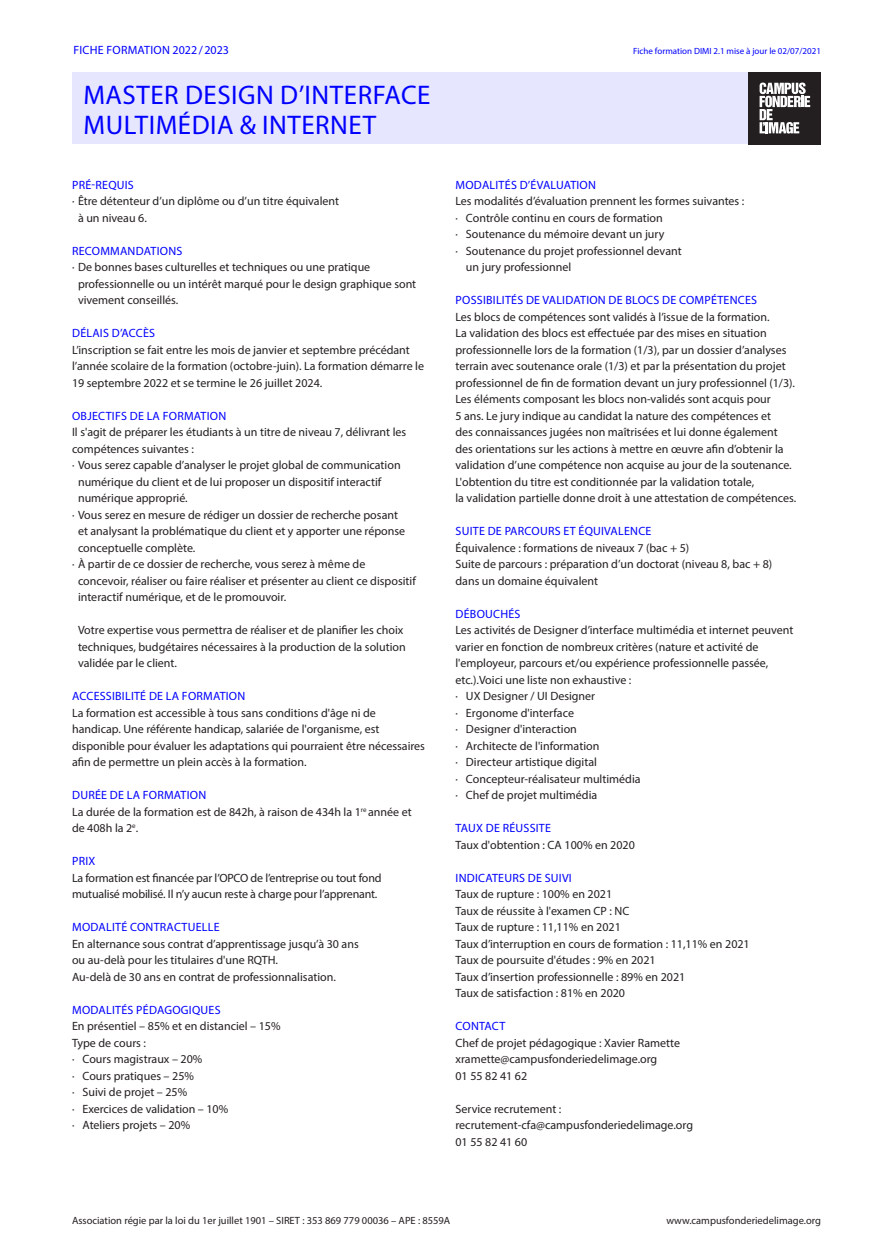
<style>
.page{position:relative;width:893px;height:1260px;background:#fff}
.page>*{position:absolute;margin:0;border:0;box-sizing:border-box;transform-origin:0 0}
.t1{font:27px "Myriad Pro";letter-spacing:.02em;color:#00f}
.t2{font:12px/16.5px "Myriad Pro";color:#231f20}
.t3{font:12px "Myriad Pro";letter-spacing:.02em;color:#00f}
.t4{font:10.5px "Myriad Pro";color:#231f20}
._03-italic{font:9px "Myriad Pro";color:#00f}
</style>
<div class="page">
<div style="left:72px;top:72px;width:749px;height:72px;background:#e6e6ff"></div>
<div style="left:749px;top:72px;width:72px;height:72px;background:#231f20"></div>
<svg style="left:760px;top:83px;width:50px;height:51px"></svg>
<p class="t3" style="left:73px;top:43px;width:157px">FICHE FORMATION 2022/2023</p>
<p class="t1" style="left:84px;top:78px;width:348px">MASTER DESIGN D’INTERFACE</p>
<p class="t1" style="left:84px;top:108px;width:294px">MULTIMÉDIA &amp; INTERNET</p>
<p class="t3" style="left:72px;top:177px;width:63px">PRÉ-REQUIS</p>
<p class="t2" style="left:78px;top:193px;width:263px;text-indent:-6px">· Être détenteur d’un diplôme ou d’un titre équivalent à un niveau 6.</p>
<p class="t3" style="left:72px;top:243px;width:112px">RECOMMANDATIONS</p>
<p class="t2" style="left:78px;top:259px;width:340px;text-indent:-6px">· De bonnes bases culturelles et techniques ou une pratique professionnelle ou un intérêt marqué pour le design graphique sont vivement conseillés.</p>
<p class="t3" style="left:72px;top:326px;width:85px">DÉLAIS D’ACCÈS</p>
<p class="t2" style="left:72px;top:341px;width:354px">L’inscription se fait entre les mois de janvier et septembre précédant l’année scolaire de la formation (octobre-juin). La formation démarre le<br>19 septembre 2022 et se termine le 26 juillet 2024.</p>
<p class="t3" style="left:72px;top:408px;width:156px">OBJECTIFS DE LA FORMATION</p>
<p class="t2" style="left:72px;top:424px;width:336px">Il s'agit de préparer les étudiants à un titre de niveau 7, délivrant les compétences suivantes :</p>
<p class="t2" style="left:78px;top:457px;width:324px;text-indent:-6px">· Vous serez capable d’analyser le projet global de communication numérique du client et de lui proposer un dispositif interactif numérique approprié.</p>
<p class="t2" style="left:78px;top:506px;width:329px;text-indent:-6px">· Vous serez en mesure de rédiger un dossier de recherche posant et analysant la problématique du client et y apporter une réponse conceptuelle complète.</p>
<p class="t2" style="left:78px;top:556px;width:339px;text-indent:-6px">· À partir de ce dossier de recherche, vous serez à même de concevoir, réaliser ou faire réaliser et présenter au client ce dispositif interactif numérique, et de le promouvoir.</p>
<p class="t2" style="left:78px;top:622px;width:329px">Votre expertise vous permettra de réaliser et de planifier les choix techniques, budgétaires nécessaires à la production de la solution validée par le client.</p>
<p class="t3" style="left:72px;top:689px;width:175px">ACCESSIBILITÉ DE LA FORMATION</p>
<p class="t2" style="left:72px;top:704px;width:355px">La formation est accessible à tous sans conditions d'âge ni de handicap. Une référente handicap, salariée de l'organisme, est disponible pour évaluer les adaptations qui pourraient être nécessaires afin de permettre un plein accès à la formation.</p>
<p class="t3" style="left:72px;top:788px;width:136px">DURÉE DE LA FORMATION</p>
<p class="t2" style="left:72px;top:803px;width:341px">La durée de la formation est de 842h, à raison de 434h la 1<sup>re</sup> année et de 408h la 2<sup>e</sup>.</p>
<p class="t3" style="left:72px;top:854px;width:25px">PRIX</p>
<p class="t2" style="left:72px;top:869px;width:311px">La formation est financée par l’OPCO de l’entreprise ou tout fond mutualisé mobilisé. Il n’y aucun reste à charge pour l’apprenant.</p>
<p class="t3" style="left:72px;top:920px;width:149px">MODALITÉ CONTRACTUELLE</p>
<p class="t2" style="left:72px;top:935px;width:288px">En alternance sous contrat d’apprentissage jusqu’à 30 ans ou au-delà pour les titulaires d'une RQTH.</p>
<p class="t2" style="left:72px;top:968px;width:265px">Au-delà de 30 ans en contrat de professionnalisation.</p>
<p class="t3" style="left:72px;top:1002px;width:150px">MODALITÉS PÉDAGOGIQUES</p>
<p class="t2" style="left:72px;top:1018px;width:210px">En présentiel – 85% et en distanciel – 15%</p>
<p class="t2" style="left:72px;top:1034px;width:76px">Type de cours :</p>
<p class="t2" style="left:72px;top:1051px;width:132px">· Cours magistraux – 20%</p>
<p class="t2" style="left:72px;top:1067px;width:123px">· Cours pratiques – 25%</p>
<p class="t2" style="left:72px;top:1084px;width:117px">· Suivi de projet – 25%</p>
<p class="t2" style="left:72px;top:1100px;width:158px">· Exercices de validation – 10%</p>
<p class="t2" style="left:72px;top:1117px;width:120px">· Ateliers projets – 20%</p>
<p class="_03-italic" style="left:633px;top:45px;width:189px">Fiche formation DIMI 2.1 mise à jour le 02/07/2021</p>
<p class="t3" style="left:456px;top:177px;width:142px">MODALITÉS D’ÉVALUATION</p>
<p class="t2" style="left:455px;top:193px;width:290px">Les modalités d’évaluation prennent les formes suivantes :</p>
<p class="t2" style="left:455px;top:209px;width:209px">· Contrôle continu en cours de formation</p>
<p class="t2" style="left:455px;top:226px;width:210px">· Soutenance du mémoire devant un jury</p>
<p class="t2" style="left:466px;top:242px;width:217px;text-indent:-10px">· Soutenance du projet professionnel devant un jury professionnel</p>
<p class="t3" style="left:456px;top:293px;width:303px">POSSIBILITÉS DE VALIDATION DE BLOCS DE COMPÉTENCES</p>
<p class="t2" style="left:455px;top:308px;width:341px">Les blocs de compétences sont validés à l’issue de la formation.<br>La validation des blocs est effectuée par des mises en situation professionnelle lors de la formation (1/3), par un dossier d’analyses terrain avec soutenance orale (1/3) et par la présentation du projet professionnel de fin de formation devant un jury professionnel (1/3).<br>Les éléments composant les blocs non-validés sont acquis pour<br>5 ans. Le jury indique au candidat la nature des compétences et<br>des connaissances jugées non maîtrisées et lui donne également des orientations sur les actions à mettre en œuvre afin d’obtenir la validation d’une compétence non acquise au jour de la soutenance.</p>
<p class="t2" style="left:455px;top:473px;width:300px">L'obtention du titre est conditionnée par la validation totale,</p>
<p class="t2" style="left:455px;top:490px;width:342px">la validation partielle donne droit à une attestation de compétences.</p>
<p class="t3" style="left:456px;top:524px;width:197px">SUITE DE PARCOURS ET ÉQUIVALENCE</p>
<p class="t2" style="left:455px;top:539px;width:235px">Équivalence : formations de niveaux 7 (bac + 5)</p>
<p class="t2" style="left:455px;top:556px;width:318px">Suite de parcours : préparation d’un doctorat (niveau 8, bac + 8)</p>
<p class="t2" style="left:455px;top:572px;width:144px">dans un domaine équivalent</p>
<p class="t3" style="left:456px;top:606px;width:66px">DÉBOUCHÉS</p>
<p class="t2" style="left:455px;top:622px;width:339px">Les activités de Designer d’interface multimédia et internet peuvent varier en fonction de nombreux critères (nature et activité de l'employeur, parcours et/ou expérience professionnelle passée, etc.).Voici une liste non exhaustive :</p>
<p class="t2" style="left:455px;top:688px;width:141px">· UX Designer / UI Designer</p>
<p class="t2" style="left:455px;top:704px;width:120px">· Ergonome d'interface</p>
<p class="t2" style="left:455px;top:721px;width:123px">· Designer d'interaction</p>
<p class="t2" style="left:455px;top:737px;width:145px">· Architecte de l'information</p>
<p class="t2" style="left:455px;top:754px;width:143px">· Directeur artistique digital</p>
<p class="t2" style="left:455px;top:770px;width:187px">· Concepteur-réalisateur multimédia</p>
<p class="t2" style="left:455px;top:787px;width:143px">· Chef de projet multimédia</p>
<p class="t3" style="left:456px;top:821px;width:97px">TAUX DE RÉUSSITE</p>
<p class="t2" style="left:455px;top:836px;width:181px">Taux d'obtention : CA 100% en 2020</p>
<p class="t3" style="left:456px;top:870px;width:118px">INDICATEURS DE SUIVI</p>
<p class="t2" style="left:455px;top:886px;width:158px">Taux de rupture : 100% en 2021</p>
<p class="t2" style="left:455px;top:902px;width:175px">Taux de réussite à l'examen CP : NC</p>
<p class="t2" style="left:455px;top:919px;width:167px">Taux de rupture : 11,11% en 2021</p>
<p class="t2" style="left:455px;top:935px;width:296px">Taux d’interruption en cours de formation : 11,11% en 2021</p>
<p class="t2" style="left:455px;top:952px;width:202px">Taux de poursuite d'études : 9% en 2021</p>
<p class="t2" style="left:455px;top:968px;width:231px">Taux d’insertion professionnelle : 89% en 2021</p>
<p class="t2" style="left:455px;top:985px;width:171px">Taux de satisfaction : 81% en 2020</p>
<p class="t3" style="left:456px;top:1019px;width:51px">CONTACT</p>
<p class="t2" style="left:455px;top:1034px;width:226px">Chef de projet pédagogique : Xavier Ramette</p>
<p class="t2" style="left:455px;top:1051px;width:203px">xramette@campusfonderiedelimage.org</p>
<p class="t2" style="left:455px;top:1067px;width:73px">01 55 82 41 62</p>
<p class="t2" style="left:455px;top:1100px;width:107px">Service recrutement :</p>
<p class="t2" style="left:455px;top:1117px;width:239px">recrutement-cfa@campusfonderiedelimage.org</p>
<p class="t2" style="left:455px;top:1133px;width:73px">01 55 82 41 60</p>
<p class="t4" style="left:72px;top:1214px;width:380px">Association régie par la loi du 1er juillet 1901 – SIRET : 353 869 779 00036 – APE : 8559A</p>
<p class="t4" style="left:666px;top:1214px;width:156px">www.campusfonderiedelimage.org</p>
</div>
